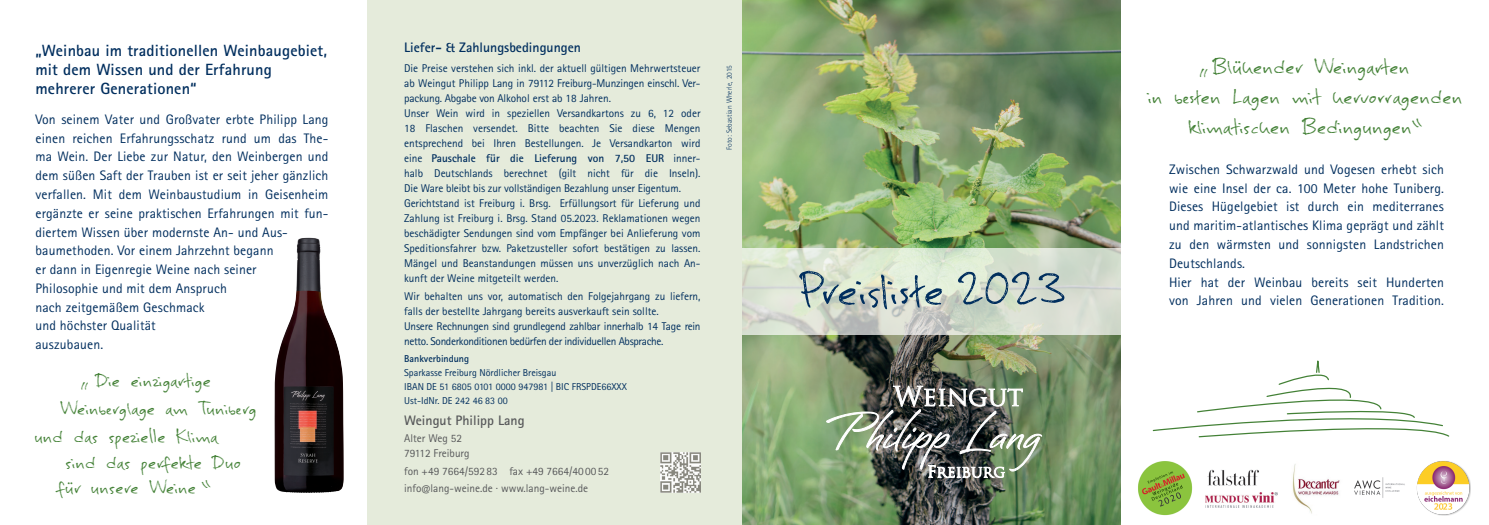
<style>
.page{position:relative;width:1489px;height:525px;background:#fff}
.page>*{position:absolute;margin:0;border:0;box-sizing:border-box;transform-origin:0 0}
.t1{font:50px "Murbia";letter-spacing:.02em;color:#002e5e}
.t2{font:22.5px/30px "Murbia";letter-spacing:.02em;color:#438136;text-align:center}
.t3{font:20px "Murbia";letter-spacing:.02em;color:#438136}
.t4{font:17.5px "Murbia";color:#438136}
.t5{font:700 16.25px/18.8px "Rotis Sans Serif Std";letter-spacing:.01em;color:#002e5e}
.t6{font:13.75px/18.8px "Rotis Sans Serif Pro";letter-spacing:.01em;color:#002e5e}
.t7{font:700 13.75px "Rotis Sans Serif Std";color:#002e5e}
.t8{font:700 13.75px "Rotis Sans Serif Std";color:#57585a}
.t9{font:11.25px/15px "Rotis Sans Serif Pro";color:#002e5e}
.t10{font:11.25px/15px "Rotis Sans Serif Pro";letter-spacing:-.02em;color:#002e5e}
.t11{font:11.25px/15px "Rotis Sans Serif Pro";color:#57585a}
.t12{font:700 11.25px "Rotis Sans Serif Std";color:#002e5e}
.t13{font:10px/13.8px "Rotis Sans Serif Pro";color:#002e5e}
.t14{font:700 10px "Rotis Sans Serif Std";color:#002e5e}
.t15{font:300 7.5px "Rotis Sans Serif Std";letter-spacing:.01em;color:#002e5e}
.s1{font-family:"Rotis Sans Serif Pro";font-weight:400}
</style>
<div class="page">
<div style="left:367px;top:0;width:389px;height:524px;background:#e5ebdb"></div>
<img style="left:742px;top:0;width:378px;height:524px">
<svg style="left:742px;top:248px;width:379px;height:86px;background:#d6decf"></svg>
<img style="left:825px;top:385px;width:217px;height:97px">
<img style="left:274px;top:237px;width:70px;height:255px">
<svg style="left:1152px;top:360px;width:298px;height:77px"></svg>
<img style="left:1292px;top:464px;width:48px;height:50px">
<img style="left:1138px;top:461px;width:55px;height:55px">
<img style="left:1354px;top:477px;width:51px;height:21px">
<img style="left:1205px;top:492px;width:71px;height:15px">
<img style="left:1207px;top:469px;width:52px;height:17px">
<img style="left:661px;top:452px;width:39px;height:40px">
<img style="left:1416px;top:461px;width:54px;height:54px">
<p class="t5" style="left:35px;top:41px;width:293px">„Weinbau im traditionellen Weinbaugebiet, mit dem Wissen und der Erfahrung mehrerer Generationen“</p>
<p class="t6" style="left:35px;top:110px;width:294px">Von seinem Vater und Großvater erbte Philipp Lang einen reichen Erfahrungsschatz rund um das The&shy;ma Wein. Der Liebe zur Natur, den Weinbergen und dem süßen Saft der Trauben ist er seit jeher gänzlich verfallen. Mit dem Weinbaustudium in Geisenheim ergänzte er seine praktischen Erfahrungen mit fun&shy;diertem Wissen über modernste An- und Aus&shy;baumethoden. Vor einem Jahrzehnt begann<br>er dann in Eigenregie Weine nach seiner<br>Philosophie und mit dem Anspruch<br>nach zeitgemäßem Geschmack<br>und höchster Qualität<br>auszubauen.</p>
<h3 class="t3" style="left:82px;top:367px;width:130px">„ Die einzigartige</h3>
<h3 class="t3" style="left:60px;top:395px;width:197px">Weinberglage am Tuniberg</h3>
<h3 class="t3" style="left:34px;top:422px;width:185px">und das spezielle Klima</h3>
<h3 class="t3" style="left:57px;top:473px;width:154px">fur unsere Weine “</h3>
<h3 class="t3" style="left:65px;top:449px;width:177px">sind das perfekte Duo</h3>
<p class="t4" style="left:68px;top:467px;width:6px">..</p>
<p class="t7" style="left:404px;top:39px;width:178px">Liefer- &amp; Zahlungsbedingungen</p>
<p class="t9" style="left:404px;top:61px;width:298px">Die Preise verstehen sich inkl. der aktuell gültigen Mehrwertsteuer ab Weingut Philipp Lang in 79112 Freiburg-Munzingen einschl. Ver&shy;packung. Abgabe von Alkohol erst ab 18 Jahren.<br>Unser Wein wird in speziellen Versandkartons zu 6, 12 oder 18 Flaschen versendet. Bitte beachten Sie diese Mengen entsprechend bei Ihren Bestellungen. Je Versandkarton wird</p>
<p class="t12" style="left:404px;top:151px;width:298px"><span class="s1">eine</span> Pauschale für die Lieferung von 7,50 EUR <span class="s1">inner-</span></p>
<p class="t9" style="left:404px;top:166px;width:298px">halb Deutschlands berechnet (gilt nicht für die Inseln).<br>Die Ware bleibt bis zur vollständigen Bezahlung unser Eigentum.<br>Gerichtstand ist Freiburg i. Brsg. Erfüllungsort für Lieferung und Zahlung ist Freiburg i. Brsg. Stand 05.2023. Reklamationen wegen beschädigter Sendungen sind vom Empfänger bei Anlieferung vom Speditionsfahrer bzw. Paketzusteller sofort bestätigen zu lassen.<br>Mängel und Beanstandungen müssen uns unverzüglich nach An&shy;kunft der Weine mitgeteilt werden.</p>
<p class="t10" style="left:404px;top:288px;width:298px">Wir behalten uns vor, automatisch den Folgejahrgang zu liefern, falls der bestellte Jahrgang bereits ausverkauft sein sollte.<br>Unsere Rechnungen sind grundlegend zahlbar innerhalb 14 Tage rein netto. Sonderkonditionen bedürfen der individuellen Absprache.</p>
<p class="t14" style="left:404px;top:352px;width:66px">Bankverbindung</p>
<p class="t13" style="left:404px;top:366px;width:224px">Sparkasse Freiburg Nördlicher Breisgau<br>IBAN DE 51 6805 0101 0000 947981 | BIC FRSPDE66XXX<br>Ust-IdNr. DE 242 46 83 00</p>
<p class="t8" style="left:404px;top:411px;width:122px">Weingut Philipp Lang</p>
<p class="t11" style="left:404px;top:430px;width:67px">Alter Weg 52<br>79112 Freiburg</p>
<p class="t11" style="left:404px;top:462px;width:206px;line-height:17.5px">fon +49 7664/592 83 fax +49 7664/4000 52 info@lang-weine.de · www.lang-weine.de</p>
<p class="t15" style="left:725px;top:150px;width:86px;rotate:-90deg">Foto: Sebastian Wherle, 2015</p>
<h1 class="t1" style="left:799px;top:256px;width:267px">Preisliste 2023</h1>
<h2 class="t2" style="left:1147px;top:52px;width:316px">„ Bluhender Weingarten<br>in besten Lagen mit hervorragenden klimatischen Bedingungen“</h2>
<h3 class="t3" style="left:1234px;top:44px;width:7px">..</h3>
<p class="t6" style="left:1168px;top:160px;width:276px">Zwischen Schwarzwald und Vogesen erhebt sich wie eine Insel der ca. 100 Meter hohe Tuniberg.<br>Dieses Hügelgebiet ist durch ein mediterranes und maritim-atlantisches Klima geprägt und zählt zu den wärmsten und sonnigsten Landstrichen Deutschlands.<br>Hier hat der Weinbau bereits seit Hunderten von Jahren und vielen Generationen Tradition.</p>
</div>
